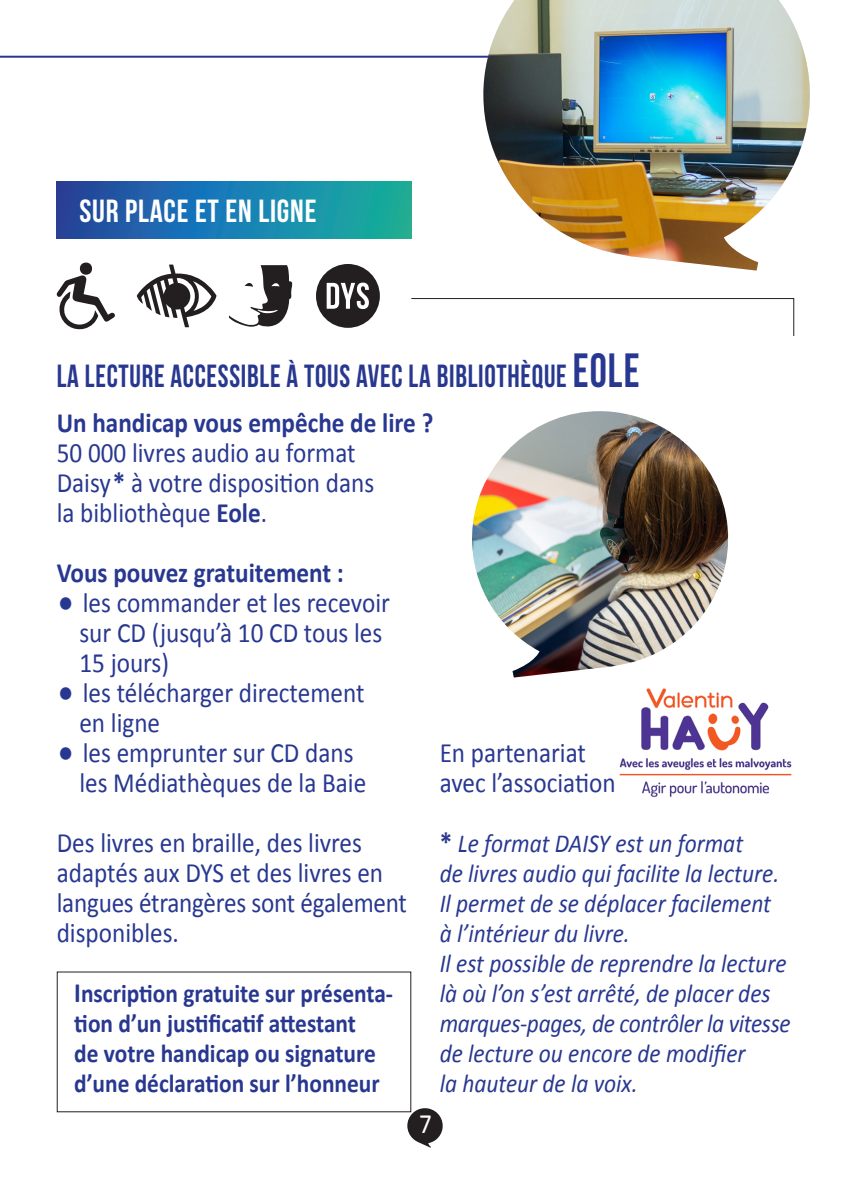
<style>
.page{position:relative;width:851px;height:1191px;background:#fff}
.page>*{position:absolute;margin:0;border:0;box-sizing:border-box;transform-origin:0 0}
.t1{font:32px "Bebas Neue";letter-spacing:.025em;color:#283890;scale:.9 1}
.t2{font:32px "Bebas Neue";letter-spacing:.025em;color:#fff}
.t3{font:28px/30px "Calibri";color:#283890;scale:.9 1}
.t4{font:700 28px "Calibri";color:#283890;scale:.9 1}
.t5{font:28px "Calibri";color:#fff;scale:.9 1}
.t6{font:italic 26px/30px "Calibri";color:#283890;scale:.9 1}
.t7{font:700 26px/30px "Calibri";color:#283890;scale:.9 1}
.s1{font-size:48px}
.s2{font-weight:700}
.s3{font-size:40px}
.s4{font-size:28px}
.s5{font-weight:700;font-style:normal;font-size:28px}
</style>
<div class="page">
<svg style="left:0;top:56px;width:464px;height:2px"></svg>
<svg style="left:57px;top:275px;width:58px;height:55px"></svg>
<div style="left:80px;top:262px;width:12px;height:13px;background:#231f20;border-radius:50%"></div>
<svg style="left:137px;top:264px;width:79px;height:63px"></svg>
<svg style="left:229px;top:265px;width:63px;height:62px"></svg>
<div style="left:316px;top:264px;width:64px;height:64px;background:#231f20;border-radius:50%"></div>
<svg style="left:326px;top:282px;width:43px;height:27px"></svg>
<img style="left:619px;top:688px;width:173px;height:109px">
<svg style="left:57px;top:181px;width:354px;height:57px;background:#1b7ca8"></svg>
<img style="left:472px;top:411px;width:257px;height:266px">
<svg style="left:411px;top:298px;width:383px;height:38px"></svg>
<svg style="left:407px;top:1108px;width:36px;height:39px"></svg>
<img style="left:481px;top:0;width:329px;height:270px">
<p class="t2" style="left:79px;top:193px;width:238px">SUR PLACE ET EN LIGNE</p>
<p class="t1" style="left:57px;top:359px;width:649px">LA LECTURE ACCESSIBLE À TOUS AVEC LA BIBLIOTHÈQUE <span class="s1">EOLE</span></p>
<p class="t4" style="left:57px;top:405px;width:420px">Un handicap vous empêche de lire ?</p>
<p class="t3" style="left:57px;top:438px;width:333px">50 000 livres audio au format</p>
<p class="t3" style="left:57px;top:468px;width:354px">Daisy<span class="s2">*</span> à votre disposition dans</p>
<p class="t3" style="left:57px;top:498px;width:235px">la bibliothèque <span class="s2">Eole</span>.</p>
<p class="t4" style="left:57px;top:555px;width:320px">Vous pouvez gratuitement :</p>
<p class="t3" style="left:57px;top:588px;width:371px"><span class="s3">•</span> les commander et les recevoir</p>
<p class="t3" style="left:79px;top:618px;width:338px">sur CD (jusqu’à 10 CD tous les</p>
<p class="t3" style="left:79px;top:648px;width:101px">15 jours)</p>
<p class="t3" style="left:57px;top:678px;width:343px"><span class="s3">•</span> les télécharger directement</p>
<p class="t3" style="left:79px;top:708px;width:91px">en ligne</p>
<p class="t3" style="left:57px;top:738px;width:331px"><span class="s3">•</span> les emprunter sur CD dans</p>
<p class="t3" style="left:79px;top:768px;width:320px">les Médiathèques de la Baie</p>
<p class="t3" style="left:57px;top:828px;width:341px">Des livres en braille, des livres</p>
<p class="t3" style="left:57px;top:858px;width:390px">adaptés aux DYS et des livres en langues étrangères sont également disponibles.</p>
<p class="t7" style="left:74px;top:978px;width:355px"><span class="s4">I</span>nscription gratuite sur présenta&shy;tion d’un justificatif attestant</p>
<p class="t7" style="left:74px;top:1038px;width:341px">de votre handicap ou signature d’une déclaration sur l’honneur</p>
<p class="t3" style="left:439px;top:738px;width:164px">En partenariat</p>
<p class="t3" style="left:439px;top:768px;width:197px">avec l’association</p>
<p class="t6" style="left:439px;top:827px;width:338px"><span class="s5">*</span> Le format DAISY est un format</p>
<p class="t6" style="left:439px;top:857px;width:379px">de livres audio qui facilite la lecture.</p>
<p class="t6" style="left:439px;top:887px;width:369px">Il permet de se déplacer facilement</p>
<p class="t6" style="left:439px;top:917px;width:213px">à l’intérieur du livre.</p>
<p class="t6" style="left:439px;top:947px;width:391px">Il est possible de reprendre la lecture là où l’on s’est arrêté, de placer des marques-pages, de contrôler la vitesse de lecture ou encore de modifier</p>
<p class="t6" style="left:439px;top:1067px;width:221px">la hauteur de la voix.</p>
<p class="t5" style="left:419px;top:1106px;width:16px">7</p>
</div>
